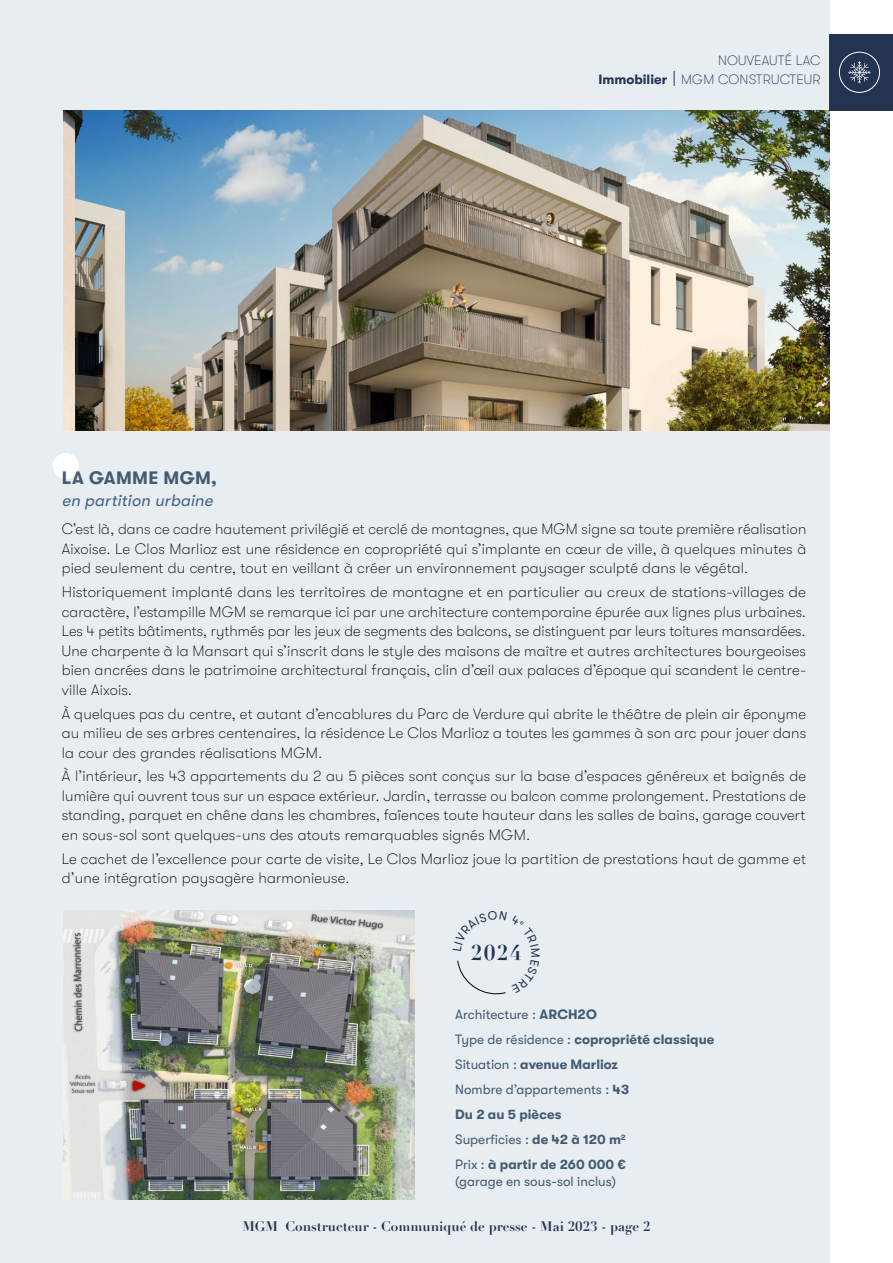
<style>
.page{position:relative;width:893px;height:1263px;background:#fff}
.page>*{position:absolute;margin:0;border:0;box-sizing:border-box;transform-origin:0 0}
.t1{font:700 21px "Didot";color:#243352}
.t2{font:700 18px "GT Walsheim";letter-spacing:.02em;color:#435c74}
.t3{font:italic 16.5px "GT Walsheim";color:#436283}
.t4{font:100 15px/19.5px "GT Walsheim";letter-spacing:.015em;color:#000;text-align:justify}
.t5{font:100 15px/19.5px "GT Walsheim";letter-spacing:.015em;color:#000;text-align:justify;scale:1.04 1}
.t6{font:700 13.5px/25px "GT Walsheim";color:#435c74}
.t7{font:700 13.5px "Didot";color:#243352}
.t8{font:100 13.5px/19.5px "GT Walsheim";letter-spacing:.01em;color:#243352;text-align:right}
.t9{font:13.5px "GT Walsheim";color:#435c74}
.s1{font-weight:700}
.s2{font-weight:400}
</style>
<div class="page">
<div style="left:0;top:0;width:829px;height:1263px;background:#e8edf2"></div>
<img style="left:64px;top:111px;width:765px;height:320px">
<img style="left:64px;top:910px;width:351px;height:289px">
<div style="left:829px;top:34px;width:64px;height:77px;background:#243352"></div>
<svg style="left:674px;top:71px;width:1px;height:15px"></svg>
<svg style="left:848px;top:61px;width:23px;height:23px"></svg>
<div style="left:839px;top:52px;width:41px;height:41px;border:1px solid #fff;border-radius:50%"></div>
<div style="left:53px;top:453px;width:26px;height:26px;background:#fff;border-radius:50%"></div>
<svg style="left:457px;top:960px;width:49px;height:34px"></svg>
<p class="t8" style="left:598px;top:51px;width:224px">NOUVEAUTÉ LAC<br><span class="s1">Immobilier</span> MGM CONSTRUCTEUR</p>
<p class="t2" style="left:62px;top:468px;width:157px">LA GAMME MGM,</p>
<p class="t3" style="left:62px;top:492px;width:156px">en partition urbaine</p>
<p class="t4" style="left:62px;top:520px;width:746px">C’est là, dans ce cadre hautement privilégié et cerclé de montagnes, que MGM signe sa toute première réalisation Aixoise. Le Clos Marlioz est une résidence en copropriété qui s’implante en cœur de ville, à quelques minutes à pied seulement du centre, tout en veillant à créer un environnement paysager sculpté dans le végétal.</p>
<p class="t5" style="left:62px;top:582px;width:717px">Historiquement implanté dans les territoires de montagne et en particulier au creux de stations-villages de caractère, l’estampille MGM se remarque ici par une architecture contemporaine épurée aux lignes plus urbaines.<br>Les 4 petits bâtiments, rythmés par les jeux de segments des balcons, se distinguent par leurs toitures mansardées.<br>Une charpente à la Mansart qui s’inscrit dans le style des maisons de maître et autres architectures bourgeoises bien ancrées dans le patrimoine architectural français, clin d’œil aux palaces d’époque qui scandent le centre&shy;ville Aixois.</p>
<p class="t4" style="left:62px;top:704px;width:746px">À quelques pas du centre, et autant d’encablures du Parc de Verdure qui abrite le théâtre de plein air éponyme au milieu de ses arbres centenaires, la résidence Le Clos Marlioz a toutes les gammes à son arc pour jouer dans la cour des grandes réalisations MGM.</p>
<p class="t4" style="left:62px;top:766px;width:746px">À l’intérieur, les 43 appartements du 2 au 5 pièces sont conçus sur la base d’espaces généreux et baignés de lumière qui ouvrent tous sur un espace extérieur. Jardin, terrasse ou balcon comme prolongement. Prestations de standing, parquet en chêne dans les chambres, faïences toute hauteur dans les salles de bains, garage couvert en sous-sol sont quelques-uns des atouts remarquables signés MGM.</p>
<p class="t4" style="left:62px;top:849px;width:746px">Le cachet de l’excellence pour carte de visite, Le Clos Marlioz joue la partition de prestations haut de gamme et d’une intégration paysagère harmonieuse.</p>
<h1 class="t1" style="left:471px;top:939px;width:52px;rotate:1deg">2024</h1>
<p class="t6" style="left:455px;top:1002px;width:261px"><span class="s2">Architecture :</span> ARCH2O<br><span class="s2">Type de résidence :</span> copropriété classique<br><span class="s2">Situation :</span> avenue Marlioz<br><span class="s2">Nombre d’appartements :</span> 43<br>Du 2 au 5 pièces<br><span class="s2">Superficies :</span> de 42 à 120 m<sup>2<br></sup><span class="s2">Prix :</span> à partir de 260 000 €</p>
<p class="t9" style="left:455px;top:1174px;width:163px">(garage en sous-sol inclus)</p>
<p class="t7" style="left:242px;top:1218px;width:410px">MGM Constructeur - Communiqué de presse - Mai 2023 - page 2</p>
</div>
